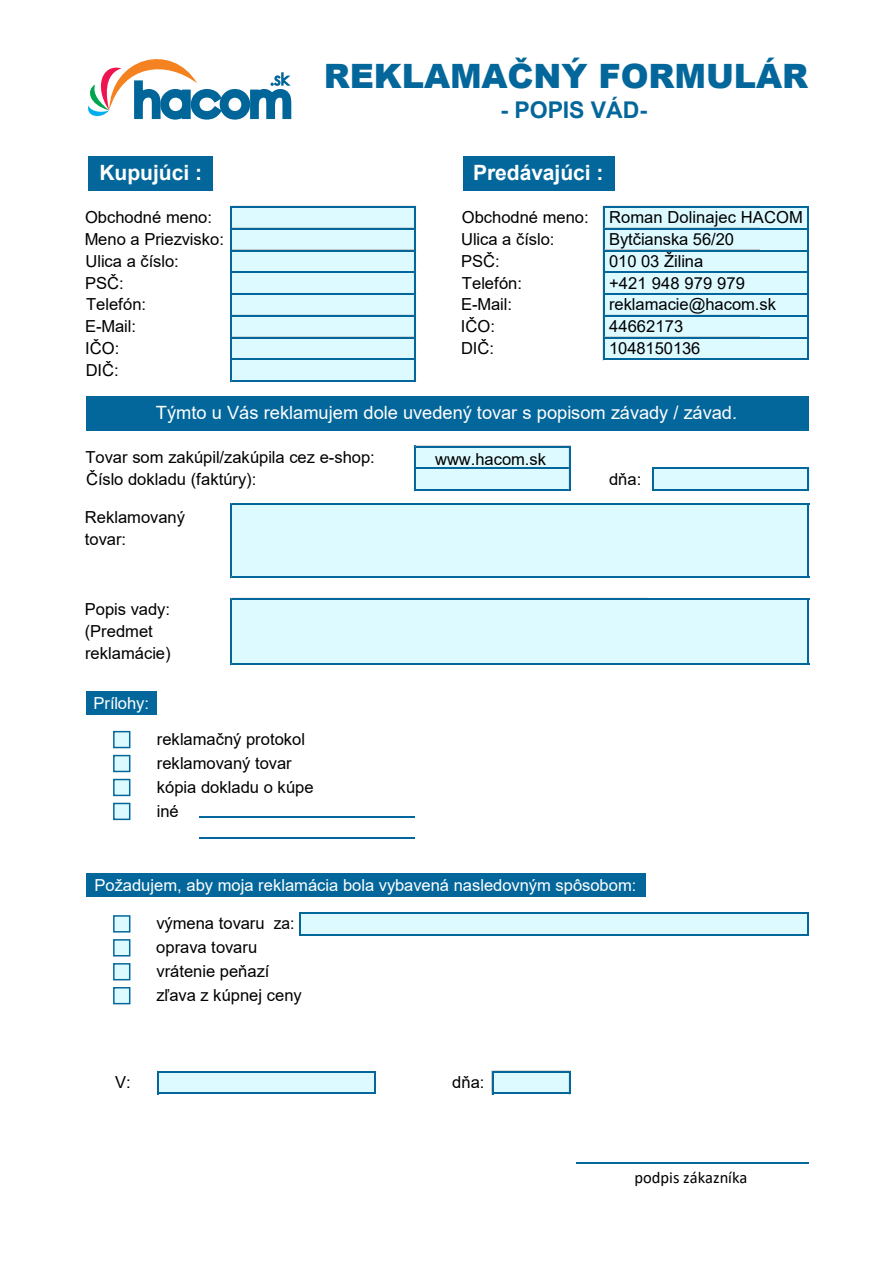
<style>
.page{position:relative;width:893px;height:1263px;background:#fff}
.page>*{position:absolute;margin:0;border:0;box-sizing:border-box;transform-origin:0 0}
.t1{font:900 33.6px "Arial";letter-spacing:-.005em;color:#04679b}
.t2{font:700 23.1px "Arial";letter-spacing:-.005em;color:#04679b}
.t3{font:700 21px "Arial";letter-spacing:-.005em;color:#fff}
.t4{font:18.3px "Arial";color:#fff}
.t5{font:16.5px/21.8px "Arial";color:#000}
.t6{font:16.5px "Arial";color:#fff}
.t7{font:16.5px "Calibri";color:#000}
.t8{font:16.5px "Arial";color:#000;scale:.94 1}
</style>
<div class="page">
<svg style="left:88px;top:59px;width:204px;height:61px"></svg>
<div style="left:231px;top:207px;width:184px;height:109px;background:#dcfaff"></div>
<div style="left:604px;top:207px;width:204px;height:109px;background:#dcfaff"></div>
<div style="left:231px;top:316px;width:184px;height:43px;background:#dcfaff"></div>
<div style="left:604px;top:316px;width:204px;height:43px;background:#dcfaff"></div>
<div style="left:231px;top:359px;width:184px;height:22px;background:#dcfaff"></div>
<div style="left:415px;top:446px;width:155px;height:22px;background:#dcfaff"></div>
<div style="left:415px;top:468px;width:155px;height:22px;background:#dcfaff"></div>
<div style="left:654px;top:468px;width:155px;height:22px;background:#dcfaff"></div>
<div style="left:231px;top:504px;width:576px;height:73px;background:#dcfaff"></div>
<div style="left:231px;top:599px;width:576px;height:65px;background:#dcfaff"></div>
<div style="left:157px;top:1071px;width:218px;height:22px;background:#dcfaff"></div>
<div style="left:492px;top:1071px;width:78px;height:22px;background:#dcfaff"></div>
<hr style="left:232px;top:206px;width:184px;height:2px;background:#04679b">
<hr style="left:232px;top:228px;width:184px;height:1px;background:#04679b">
<hr style="left:232px;top:250px;width:184px;height:1px;background:#04679b">
<hr style="left:232px;top:271px;width:184px;height:2px;background:#04679b">
<hr style="left:232px;top:293px;width:184px;height:2px;background:#04679b">
<hr style="left:232px;top:315px;width:184px;height:1px;background:#04679b">
<hr style="left:232px;top:337px;width:184px;height:1px;background:#04679b">
<hr style="left:232px;top:358px;width:184px;height:1px;background:#aeaaaa">
<hr style="left:232px;top:359px;width:184px;height:1px;background:#04679b">
<hr style="left:414px;top:208px;width:2px;height:174px;background:#04679b">
<hr style="left:416px;top:467px;width:154px;height:1px;background:#aeaaaa">
<hr style="left:416px;top:468px;width:155px;height:1px;background:#04679b">
<hr style="left:603px;top:206px;width:1px;height:154px;background:#04679b">
<hr style="left:416px;top:489px;width:155px;height:2px;background:#04679b">
<hr style="left:230px;top:206px;width:2px;height:176px;background:#04679b">
<hr style="left:230px;top:503px;width:2px;height:75px;background:#04679b">
<hr style="left:808px;top:505px;width:1px;height:73px;background:#04679b">
<hr style="left:158px;top:1071px;width:217px;height:1px;background:#04679b">
<hr style="left:569px;top:447px;width:2px;height:44px;background:#04679b">
<hr style="left:158px;top:1092px;width:217px;height:2px;background:#04679b">
<hr style="left:230px;top:598px;width:2px;height:67px;background:#04679b">
<hr style="left:414px;top:446px;width:2px;height:45px;background:#04679b">
<hr style="left:808px;top:599px;width:1px;height:66px;background:#04679b">
<hr style="left:569px;top:1072px;width:2px;height:22px;background:#04679b">
<svg style="left:157px;top:1071px;width:1px;height:23px"></svg>
<svg style="left:374px;top:1072px;width:1px;height:20px"></svg>
<svg style="left:492px;top:1071px;width:1px;height:23px"></svg>
<hr style="left:605px;top:358px;width:154px;height:1px;background:#aeaaaa">
<hr style="left:232px;top:380px;width:184px;height:2px;background:#04679b">
<hr style="left:416px;top:446px;width:155px;height:1px;background:#04679b">
<hr style="left:232px;top:503px;width:577px;height:2px;background:#04679b">
<hr style="left:232px;top:576px;width:577px;height:2px;background:#04679b">
<hr style="left:232px;top:598px;width:577px;height:1px;background:#04679b">
<hr style="left:232px;top:663px;width:577px;height:2px;background:#04679b">
<hr style="left:199px;top:816px;width:216px;height:2px;background:#04679b">
<hr style="left:199px;top:837px;width:216px;height:1px;background:#04679b">
<hr style="left:493px;top:1070px;width:77px;height:1px;background:#aeaaaa">
<hr style="left:493px;top:1071px;width:78px;height:1px;background:#04679b">
<hr style="left:493px;top:1092px;width:78px;height:2px;background:#04679b">
<hr style="left:576px;top:1161px;width:232px;height:2px;background:#04679b">
<hr style="left:807px;top:208px;width:2px;height:152px;background:#04679b">
<hr style="left:604px;top:206px;width:205px;height:2px;background:#04679b">
<hr style="left:604px;top:228px;width:205px;height:1px;background:#04679b">
<hr style="left:604px;top:250px;width:205px;height:1px;background:#04679b">
<hr style="left:604px;top:271px;width:205px;height:2px;background:#04679b">
<hr style="left:604px;top:293px;width:205px;height:2px;background:#04679b">
<hr style="left:604px;top:315px;width:205px;height:1px;background:#04679b">
<hr style="left:604px;top:337px;width:205px;height:1px;background:#04679b">
<hr style="left:604px;top:359px;width:205px;height:1px;background:#04679b">
<div style="left:88px;top:156px;width:124px;height:35px;background:#04679b"></div>
<div style="left:86px;top:396px;width:722px;height:35px;background:#04679b"></div>
<div style="left:87px;top:690px;width:70px;height:24px;background:#04679b"></div>
<div style="left:87px;top:873px;width:559px;height:24px;background:#04679b"></div>
<div style="left:463px;top:156px;width:151px;height:35px;background:#04679b"></div>
<svg style="left:653px;top:468px;width:1px;height:23px"></svg>
<hr style="left:807px;top:469px;width:2px;height:22px;background:#04679b">
<hr style="left:654px;top:468px;width:155px;height:1px;background:#04679b">
<hr style="left:654px;top:489px;width:155px;height:2px;background:#04679b">
<div style="left:301px;top:912px;width:508px;height:22px;background:#dcfaff"></div>
<hr style="left:299px;top:912px;width:2px;height:23px;background:#04679b">
<svg style="left:808px;top:913px;width:1px;height:21px"></svg>
<hr style="left:301px;top:912px;width:508px;height:1px;background:#04679b">
<hr style="left:301px;top:934px;width:508px;height:1px;background:#04679b">
<div style="left:113px;top:731px;width:17px;height:17px;background:#dcfaff;border:2px solid #04679b"></div>
<div style="left:113px;top:755px;width:17px;height:17px;background:#dcfaff;border:2px solid #04679b"></div>
<div style="left:113px;top:778px;width:17px;height:18px;background:#dcfaff;border:2px solid #04679b"></div>
<div style="left:113px;top:802px;width:17px;height:18px;background:#dcfaff;border:2px solid #04679b"></div>
<div style="left:113px;top:915px;width:17px;height:17px;background:#dcfaff;border:2px solid #04679b"></div>
<div style="left:113px;top:939px;width:17px;height:17px;background:#dcfaff;border:2px solid #04679b"></div>
<div style="left:113px;top:963px;width:17px;height:17px;background:#dcfaff;border:2px solid #04679b"></div>
<div style="left:113px;top:987px;width:17px;height:17px;background:#dcfaff;border:2px solid #04679b"></div>
<h1 class="t1" style="left:324px;top:52px;width:486px">REKLAMAČNÝ FORMULÁR</h1>
<h2 class="t2" style="left:500px;top:94px;width:148px">- POPIS VÁD-</h2>
<p class="t3" style="left:99px;top:157px;width:104px">Kupujúci :</p>
<p class="t3" style="left:473px;top:157px;width:132px">Predávajúci :</p>
<p class="t5" style="left:85px;top:206px;width:128px">Obchodné meno:</p>
<p class="t5" style="left:609px;top:206px;width:195px">Roman Dolinajec HACOM<br>Bytčianska 56/20<br>010 03 Žilina<br>+421 948 979 979 reklamacie@hacom.sk</p>
<p class="t5" style="left:461px;top:206px;width:129px">Obchodné meno:<br>Ulica a číslo:<br>PSČ:</p>
<p class="t5" style="left:85px;top:228px;width:141px">Meno a Priezvisko:<br>Ulica a číslo:<br>PSČ:<br>Telefón:</p>
<p class="t5" style="left:461px;top:272px;width:63px">Telefón:<br>E-Mail:<br>IČO:<br>DIČ:</p>
<p class="t5" style="left:609px;top:315px;width:93px">44662173<br>1048150136</p>
<p class="t5" style="left:85px;top:315px;width:53px">E-Mail:<br>IČO:<br>DIČ:</p>
<p class="t4" style="left:156px;top:400px;width:583px">Týmto u Vás reklamujem dole uvedený tovar s popisom závady / závad.</p>
<p class="t5" style="left:85px;top:446px;width:291px">Tovar som zakúpil/zakúpila cez e-shop:</p>
<p class="t5" style="left:86px;top:468px;width:172px">Číslo dokladu (faktúry):</p>
<p class="t5" style="left:85px;top:506px;width:102px">Reklamovaný tovar:</p>
<p class="t5" style="left:85px;top:598px;width:87px">Popis vady:</p>
<p class="t5" style="left:85px;top:620px;width:87px">(Predmet reklamácie)</p>
<p class="t6" style="left:93px;top:691px;width:57px">Prílohy:</p>
<p class="t5" style="left:157px;top:728px;width:150px">reklamačný protokol</p>
<p class="t5" style="left:157px;top:751px;width:158px;line-height:24px">reklamovaný tovar kópia dokladu o kúpe</p>
<p class="t5" style="left:157px;top:800px;width:24px">iné</p>
<p class="t5" style="left:435px;top:448px;width:112px">www.hacom.sk</p>
<p class="t5" style="left:609px;top:468px;width:34px">dňa:</p>
<p class="t6" style="left:95px;top:873px;width:543px">Požadujem, aby moja reklamácia bola vybavená nasledovným spôsobom:</p>
<p class="t5" style="left:156px;top:911px;width:147px;line-height:24px">výmena tovaru oprava tovaru vrátenie peňazí zľava z kúpnej ceny</p>
<p class="t8" style="left:274px;top:912px;width:23px">za:</p>
<p class="t5" style="left:115px;top:1071px;width:17px">V:</p>
<p class="t5" style="left:452px;top:1071px;width:34px">dňa:</p>
<p class="t7" style="left:634px;top:1165px;width:115px">podpis zákazníka</p>
</div>
